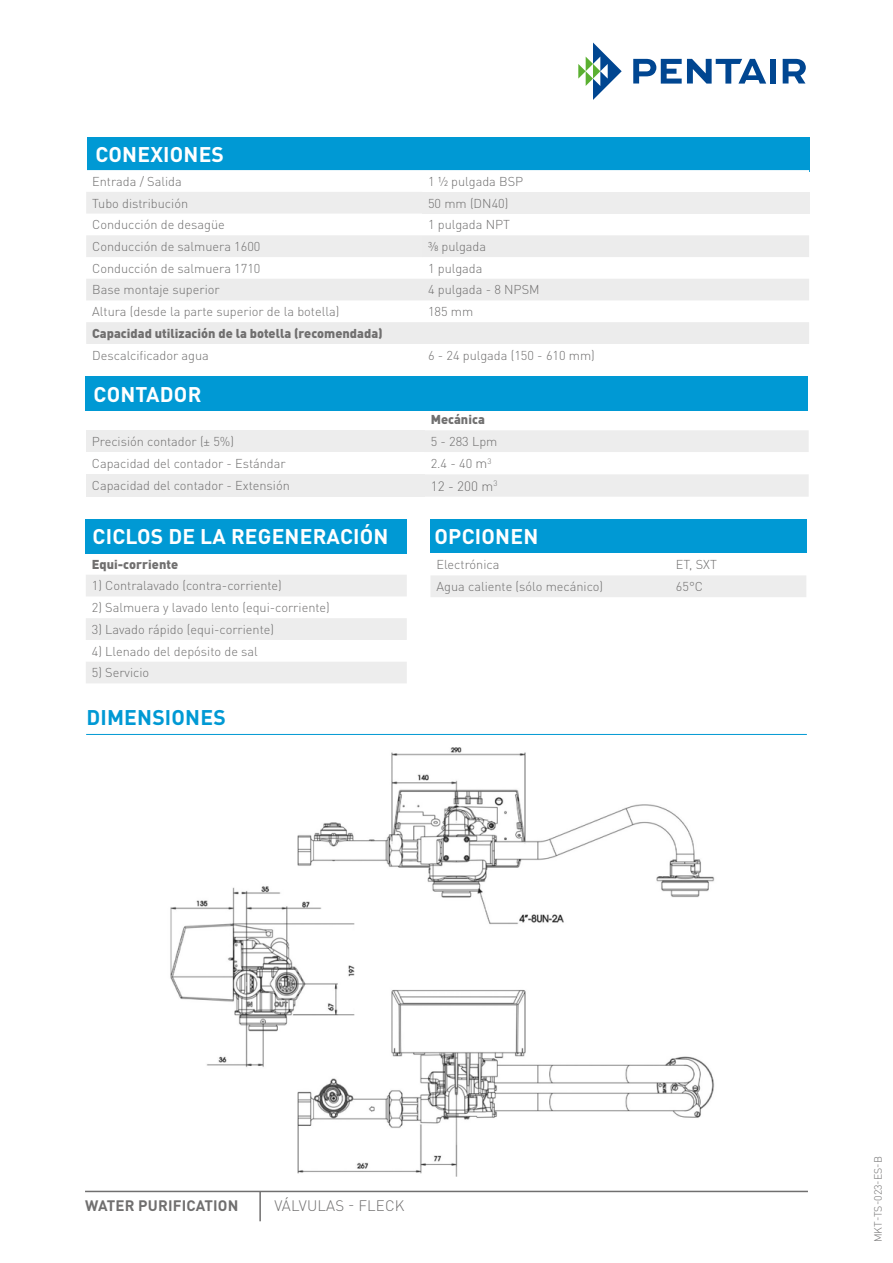
<style>
.page{position:relative;width:893px;height:1263px;background:#fff}
.page>*{position:absolute;margin:0;border:0;box-sizing:border-box;transform-origin:0 0}
._2ND_SUBTITLE_BOLD_F{font:700 21px "DIN Pro";letter-spacing:.01em;color:#fff}
._2ND_SUBTITLE_BOLD_V{font:700 21px "DIN Pro";letter-spacing:.01em;color:#0099d4}
.pentair_water___foot{font:700 15px "DIN Pro";letter-spacing:.01em;color:#706f6f}
.footer__txt{font:300 15px "DIN Pro";letter-spacing:.01em;color:#706f6f}
.Text_tableau_dark_gr{font:300 13.5px "DIN Pro";color:#706f6f}
.Text_tableau_dark_gr-2{font:300 12.75px "DIN Pro";color:#706f6f}
.Text_tableau_gris{font:300 12.75px "DIN Pro";color:#706f6f}
.text_tableau_dark_gr{font:900 12.75px "DIN Pro";color:#706f6f}
.text_tableau_dark_gr-2{font:300 12.75px "DIN Pro";color:#706f6f}
.t1{font:300 10.5px "DIN Pro";letter-spacing:.01em;color:#706f6f}
.s1{font-size:13.5px}
</style>
<div class="page">
<svg style="left:578px;top:43px;width:44px;height:57px"></svg>
<svg style="left:633px;top:59px;width:133px;height:25px"></svg>
<div style="left:770px;top:59px;width:6px;height:25px;background:#004691"></div>
<svg style="left:783px;top:59px;width:23px;height:25px"></svg>
<hr style="left:85px;top:1191px;width:723px;height:1px;background:#706f6f">
<hr style="left:259px;top:1191px;width:2px;height:30px;background:#706f6f">
<div style="left:86px;top:520px;width:321px;height:34px;background:#0099d4"></div>
<svg style="left:86px;top:575px;width:321px;height:108px"></svg>
<div style="left:87px;top:137px;width:723px;height:34px;background:#0099d4"></div>
<svg style="left:87px;top:170px;width:722px;height:1px"></svg>
<div style="left:86px;top:192px;width:336px;height:22px;background:#ededed"></div>
<div style="left:422px;top:192px;width:387px;height:22px;background:#ededed"></div>
<svg style="left:86px;top:235px;width:723px;height:109px;fill:#ededed"></svg>
<div style="left:85px;top:376px;width:723px;height:34px;background:#0099d4"></div>
<div style="left:86px;top:430px;width:339px;height:22px;background:#ededed"></div>
<svg style="left:425px;top:430px;width:384px;height:67px"></svg>
<div style="left:86px;top:474px;width:339px;height:23px;background:#ededed"></div>
<div style="left:430px;top:520px;width:377px;height:33px;background:#0099d4"></div>
<div style="left:431px;top:575px;width:375px;height:22px;background:#ededed"></div>
<hr style="left:86px;top:734px;width:721px;height:1px;background:#0099d4">
<img style="left:170px;top:747px;width:545px;height:430px">
<p class="_2ND_SUBTITLE_BOLD_F" style="left:96px;top:137px;width:130px">CONEXIONES</p>
<p class="Text_tableau_dark_gr-2" style="left:92px;top:171px;width:91px">Entrada / Salida</p>
<p class="Text_tableau_dark_gr-2" style="left:428px;top:171px;width:97px">1 ½ pulgada BSP</p>
<p class="Text_tableau_dark_gr-2" style="left:92px;top:193px;width:97px">Tubo distribución</p>
<p class="Text_tableau_dark_gr-2" style="left:428px;top:193px;width:82px">50 mm (DN40)</p>
<p class="Text_tableau_dark_gr-2" style="left:92px;top:215px;width:134px">Conducción de desagüe</p>
<p class="Text_tableau_dark_gr-2" style="left:428px;top:215px;width:84px">1 pulgada NPT</p>
<p class="Text_tableau_dark_gr-2" style="left:92px;top:237px;width:170px">Conducción de salmuera 1600</p>
<p class="Text_tableau_dark_gr-2" style="left:428px;top:237px;width:60px">⅜ pulgada</p>
<p class="Text_tableau_dark_gr-2" style="left:92px;top:258px;width:170px">Conducción de salmuera 1710</p>
<p class="Text_tableau_dark_gr-2" style="left:428px;top:258px;width:56px">1 pulgada</p>
<p class="Text_tableau_dark_gr-2" style="left:92px;top:280px;width:129px">Base montaje superior</p>
<p class="Text_tableau_dark_gr-2" style="left:428px;top:280px;width:113px">4 pulgada - 8 NPSM</p>
<p class="Text_tableau_dark_gr-2" style="left:92px;top:302px;width:249px">Altura (desde la parte superior de la botella)</p>
<p class="Text_tableau_dark_gr-2" style="left:428px;top:302px;width:47px">185 mm</p>
<p class="text_tableau_dark_gr" style="left:92px;top:322px;width:292px">Capacidad utilización de la botella (recomendada)</p>
<p class="Text_tableau_dark_gr-2" style="left:92px;top:345px;width:118px">Descalcificador agua</p>
<p class="text_tableau_dark_gr-2" style="left:428px;top:345px;width:168px">6 - 24 pulgada (150 - 610 mm)</p>
<p class="_2ND_SUBTITLE_BOLD_F" style="left:94px;top:376px;width:109px">CONTADOR</p>
<p class="text_tableau_dark_gr" style="left:431px;top:409px;width:56px">Mecánica</p>
<p class="Text_tableau_dark_gr-2" style="left:92px;top:432px;width:144px">Precisión contador (± 5%)</p>
<p class="text_tableau_dark_gr-2" style="left:431px;top:432px;width:68px">5 - 283 Lpm</p>
<p class="Text_tableau_dark_gr-2" style="left:92px;top:454px;width:195px">Capacidad del contador - Estándar</p>
<p class="text_tableau_dark_gr-2" style="left:431px;top:454px;width:62px">2.4 - 40 <span class="s1">m</span><sup>3</sup></p>
<p class="Text_tableau_dark_gr-2" style="left:92px;top:476px;width:200px">Capacidad del contador - Extensión</p>
<p class="Text_tableau_dark_gr" style="left:431px;top:475px;width:68px">12 - 200 m<sup>3</sup></p>
<p class="_2ND_SUBTITLE_BOLD_F" style="left:93px;top:519px;width:297px">CICLOS DE LA REGENERACIÓN</p>
<p class="_2ND_SUBTITLE_BOLD_F" style="left:95px;top:518px;width:89px">OPTIONS</p>
<p class="text_tableau_dark_gr" style="left:92px;top:553px;width:88px">Equi-corriente</p>
<p class="Text_tableau_gris" style="left:92px;top:576px;width:192px">1) Contralavado (contra-corriente)</p>
<p class="Text_tableau_gris" style="left:92px;top:598px;width:240px">2) Salmuera y lavado lento (equi-corriente)</p>
<p class="Text_tableau_gris" style="left:92px;top:619px;width:184px">3) Lavado rápido (equi-corriente)</p>
<p class="Text_tableau_gris" style="left:92px;top:641px;width:168px">4) Llenado del depósito de sal</p>
<p class="Text_tableau_gris" style="left:92px;top:663px;width:59px">5) Servicio</p>
<p class="_2ND_SUBTITLE_BOLD_V" style="left:86px;top:700px;width:141px">DIMENSIONES</p>
<p class="_2ND_SUBTITLE_BOLD_F" style="left:435px;top:519px;width:105px">OPCIONEN</p>
<p class="Text_tableau_gris" style="left:436px;top:555px;width:64px">Electrónica</p>
<p class="Text_tableau_gris" style="left:676px;top:555px;width:43px">ET, SXT</p>
<p class="Text_tableau_gris" style="left:436px;top:577px;width:168px">Agua caliente (sólo mecánico)</p>
<p class="Text_tableau_gris" style="left:676px;top:577px;width:29px">65°C</p>
<p class="pentair_water___foot" style="left:85px;top:1193px;width:155px">WATER PURIFICATION</p>
<p class="footer__txt" style="left:274px;top:1194px;width:132px">VÁLVULAS - FLECK</p>
<p class="t1" style="left:870px;top:1242px;width:88px;rotate:-90deg">MKT-TS-023-ES-B</p>
</div>
